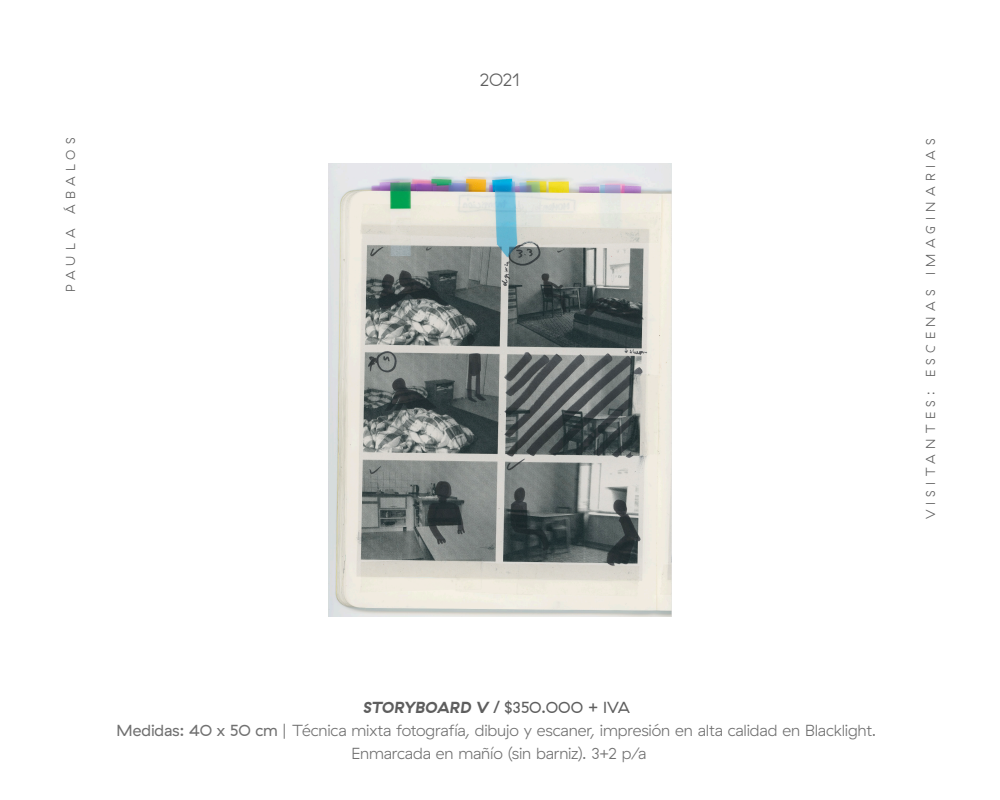
<style>
.page{position:relative;width:1000px;height:800px;background:#fff}
.page>*{position:absolute;margin:0;border:0;box-sizing:border-box;transform-origin:0 0}
.ingles{font:300 18px "GT Haptik Trial";color:#5e5e5e}
.texto{font:300 16px "GT Haptik";letter-spacing:-.01em;color:#707070}
.ingles-2{font:16px "GT Haptik";color:#5e5e5e}
.ingles-3{font:300 13px "GT Haptik";letter-spacing:.41em;color:#5e5e5e}
.s1{font-weight:700;font-style:italic}
.s2{font-family:"Agency FB";font-weight:700}
.s3{font-weight:400}
.s4{font-family:"Agency FB";font-weight:400}
</style>
<div class="page">
<img style="left:328px;top:164px;width:344px;height:453px">
<p class="ingles-3" style="left:63px;top:292px;width:156px;rotate:-90deg">PAULA ÁBALOS</p>
<p class="ingles" style="left:480px;top:73px;width:42px">2O21</p>
<p class="ingles-3" style="left:923px;top:519px;width:382px;rotate:-90deg">VISITANTES: ESCENAS IMAGINARIAS</p>
<p class="ingles-2" style="left:363px;top:698px;width:269px"><span class="s1">STORYBOARD V</span> <span class="s2">/</span> $35O.OOO + IVA</p>
<p class="texto" style="left:117px;top:721px;width:761px"><span class="s3">Medidas: 4O x 5O cm</span> <span class="s4">|</span> Técnica mixta fotografía, dibujo y escaner, impresión en alta calidad en Blacklight.</p>
<p class="texto" style="left:351px;top:744px;width:297px">Enmarcada en mañío (sin barniz). 3+2 p/a</p>
</div>
